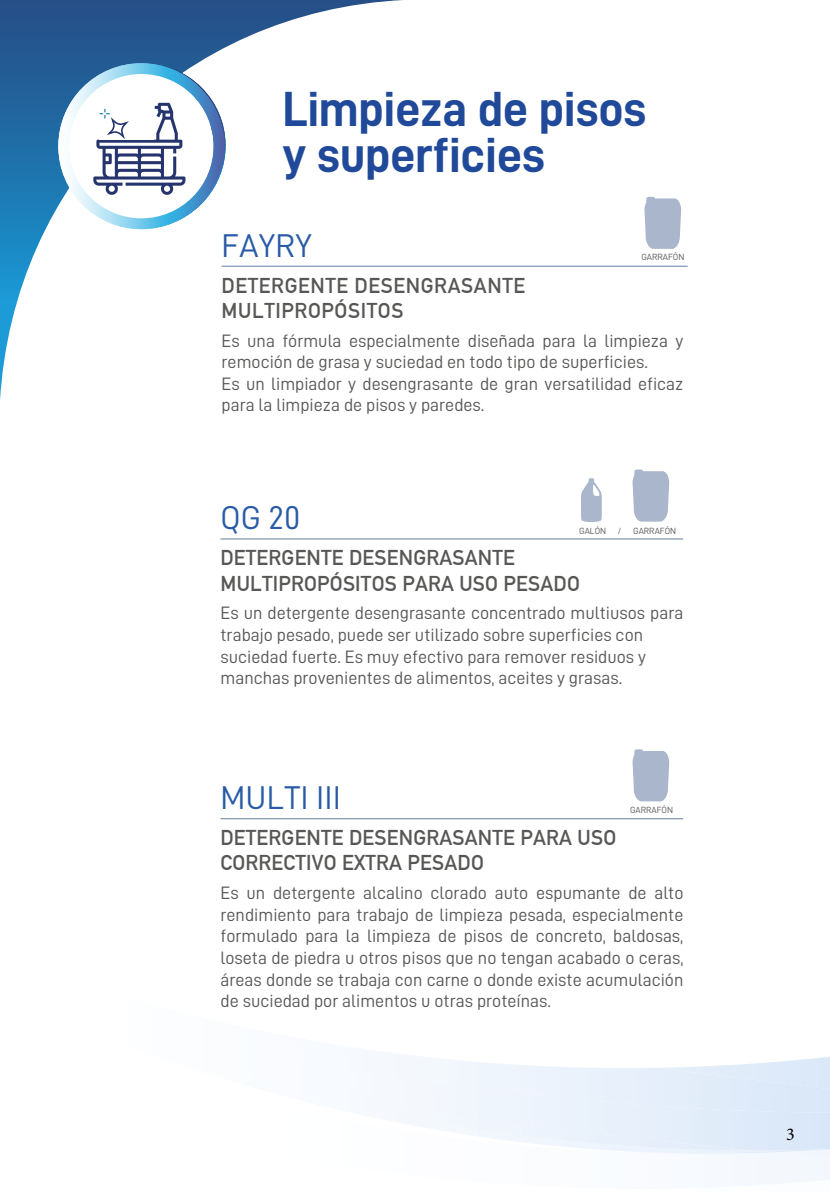
<style>
.page{position:relative;width:830px;height:1191px;background:#fff}
.page>*{position:absolute;margin:0;border:0;box-sizing:border-box;transform-origin:0 0}
.t1{font:49.5px/46.5px "D DIN Bold";letter-spacing:-.01em;color:#204999}
.t2{font:33px "D DIN";letter-spacing:.005em;color:#295ba6}
.t3{font:700 21px/25.2px "DIN Alternate";letter-spacing:.01em;color:#575756}
.t4{font:700 21px/25.2px "DIN Alternate";letter-spacing:.03em;color:#575756}
.t5{font:18px/21.6px "D DIN";color:#575756}
.t6{font:18px "Minion Pro";color:#000}
.t7{font:9px "D DIN";color:#575756}
</style>
<div class="page">
<img style="left:288px;top:1062px;width:541px;height:88px">
<img style="left:645px;top:1151px;width:127px;height:2px">
<img style="left:762px;top:1149px;width:66px;height:3px">
<img style="left:791px;top:1147px;width:38px;height:3px">
<hr style="left:221px;top:266px;width:466px;height:1px;background:#6a82a5">
<hr style="left:220px;top:538px;width:462px;height:1px;background:#6a82a5">
<svg style="left:0;top:0;width:393px;height:388px"></svg>
<svg style="left:644px;top:196px;width:37px;height:53px;background:#b3bed1"></svg>
<svg style="left:581px;top:478px;width:21px;height:44px"></svg>
<svg style="left:632px;top:469px;width:37px;height:53px;background:#b3bed1"></svg>
<hr style="left:220px;top:818px;width:462px;height:1px;background:#6a82a5">
<svg style="left:632px;top:749px;width:37px;height:52px;background:#b2bdd0"></svg>
<svg style="left:58px;top:63px;width:167px;height:166px"></svg>
<h1 class="t1" style="left:282px;top:84px;width:365px">Limpieza de pisos y superficies</h1>
<h2 class="t2" style="left:221px;top:227px;width:92px">FAYRY</h2>
<p class="t4" style="left:221px;top:271px;width:305px">DETERGENTE DESENGRASANTE<br>MULTIPROPÓSITOS</p>
<p class="t5" style="left:221px;top:329px;width:463px">Es una fórmula especialmente diseñada para la limpieza y remoción de grasa y suciedad en todo tipo de superficies.<br>Es un limpiador y desengrasante de gran versatilidad eficaz para la limpieza de pisos y paredes.</p>
<p class="t7" style="left:641px;top:252px;width:44px">GARRAFÓN</p>
<h2 class="t2" style="left:220px;top:500px;width:81px">QG 20</h2>
<p class="t3" style="left:220px;top:544px;width:360px">DETERGENTE DESENGRASANTE<br>MULTIPROPÓSITOS PARA USO PESADO</p>
<p class="t5" style="left:220px;top:602px;width:464px">Es un detergente desengrasante concentrado multiusos para trabajo pesado, puede ser utilizado sobre superficies con suciedad fuerte. Es muy efectivo para remover residuos y manchas provenientes de alimentos, aceites y grasas.</p>
<p class="t7" style="left:579px;top:525px;width:28px">GALÓN</p>
<p class="t7" style="left:617px;top:525px;width:5px">/</p>
<p class="t7" style="left:633px;top:525px;width:44px">GARRAFÓN</p>
<h2 class="t2" style="left:220px;top:779px;width:122px">MULTI III</h2>
<p class="t3" style="left:220px;top:823px;width:397px">DETERGENTE DESENGRASANTE PARA USO<br>CORRECTIVO EXTRA PESADO</p>
<p class="t5" style="left:220px;top:882px;width:464px;text-align:justify">Es un detergente alcalino clorado auto espumante de alto rendimiento para trabajo de limpieza pesada, especialmente formulado para la limpieza de pisos de concreto, baldosas, loseta de piedra u otros pisos que no tengan acabado o ceras, áreas donde se trabaja con carne o donde existe acumulación de suciedad por alimentos u otras proteínas.</p>
<p class="t7" style="left:629px;top:805px;width:44px">GARRAFÓN</p>
<p class="t6" style="left:785px;top:1122px;width:10px">3</p>
</div>
